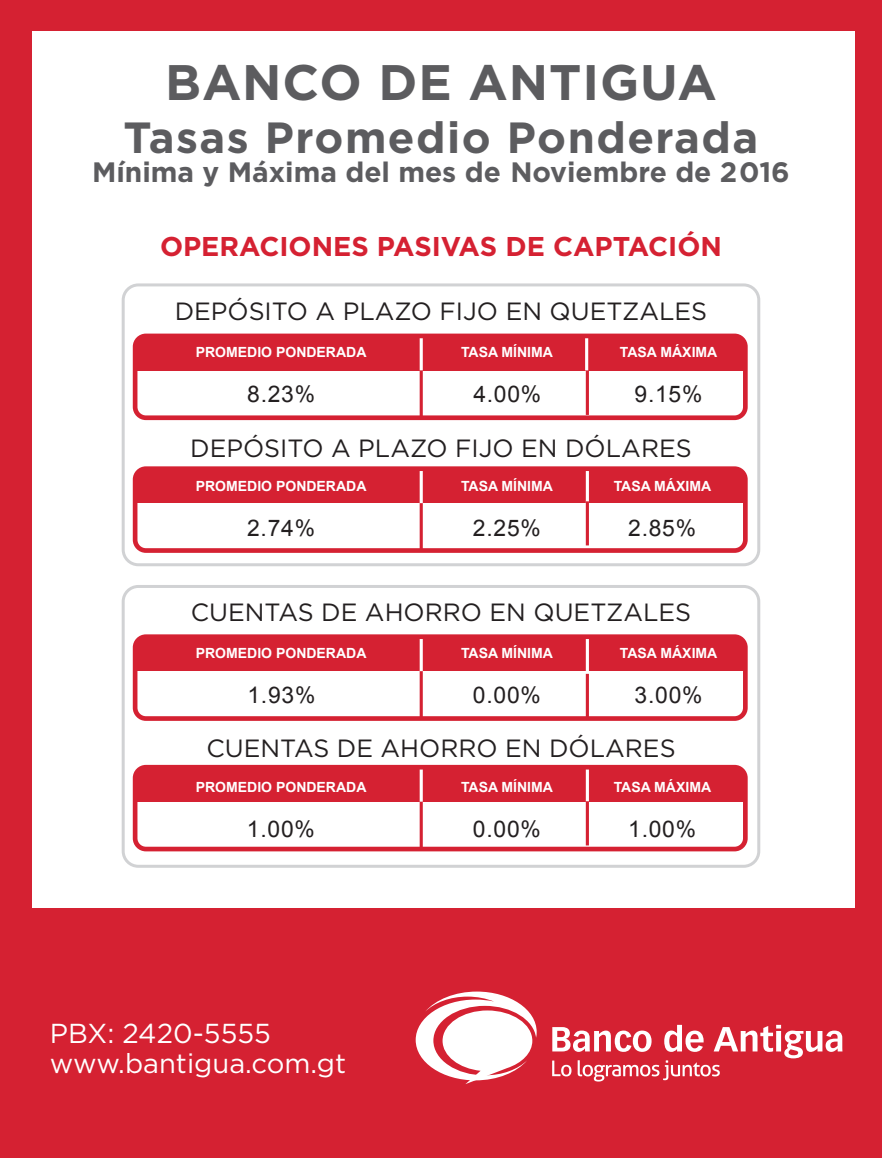
<style>
.page{position:relative;width:882px;height:1158px;background:#fff}
.page>*{position:absolute;margin:0;border:0;box-sizing:border-box;transform-origin:0 0}
.t1{font:700 49.8px "Gotham";letter-spacing:.02em;color:#5c5c5f}
.t2{font:700 43.5px "Gotham";letter-spacing:.035em;color:#5c5c5f}
.t3{font:700 27.9px "Gotham";color:#5c5c5f}
.t4{font:27.3px/30px "Gotham";color:#fff}
.t5{font:700 27.3px "Gotham";color:#d52132}
.t6{font:24.9px "Gotham";color:#231f20}
.t7{font:22.8px "Arial";letter-spacing:.035em;color:#231f20}
.t8{font:700 14.1px "Arial";color:#fff}
</style>
<div class="page">
<div style="left:0;top:0;width:881px;height:1158px;background:#d52132"></div>
<div style="left:32px;top:31px;width:822px;height:876px;background:#fff"></div>
<svg style="left:419px;top:671px;width:4px;height:44px"></svg>
<div style="left:135px;top:637px;width:610px;height:34px;background:#d52132"></div>
<svg style="left:419px;top:640px;width:4px;height:31px"></svg>
<svg style="left:585px;top:640px;width:4px;height:31px"></svg>
<div style="left:133px;top:634px;width:614px;height:87px;border:5px solid #d52132;border-radius:11px"></div>
<svg style="left:419px;top:802px;width:4px;height:43px"></svg>
<div style="left:135px;top:767px;width:610px;height:35px;background:#d52132"></div>
<svg style="left:419px;top:771px;width:4px;height:31px"></svg>
<svg style="left:585px;top:771px;width:4px;height:30px"></svg>
<div style="left:133px;top:765px;width:614px;height:86px;border:5px solid #d52132;border-radius:11px"></div>
<svg style="left:419px;top:503px;width:4px;height:44px"></svg>
<div style="left:135px;top:469px;width:610px;height:34px;background:#d52132"></div>
<svg style="left:419px;top:472px;width:4px;height:31px"></svg>
<svg style="left:585px;top:472px;width:4px;height:29px"></svg>
<div style="left:133px;top:466px;width:614px;height:87px;border:5px solid #d52132;border-radius:11px"></div>
<svg style="left:585px;top:371px;width:4px;height:43px"></svg>
<div style="left:122px;top:283px;width:638px;height:283px;border:3px solid #d1d2d4;border-radius:15px"></div>
<svg style="left:419px;top:370px;width:4px;height:44px"></svg>
<div style="left:135px;top:336px;width:610px;height:34px;background:#d52132"></div>
<svg style="left:419px;top:340px;width:4px;height:30px"></svg>
<hr style="left:585px;top:336px;width:3px;height:34px;background:#fff">
<div style="left:133px;top:334px;width:614px;height:86px;border:5px solid #d52132;border-radius:11px"></div>
<div style="left:122px;top:585px;width:638px;height:283px;border:3px solid #d1d2d4;border-radius:15px"></div>
<svg style="left:585px;top:501px;width:4px;height:44px"></svg>
<svg style="left:585px;top:674px;width:4px;height:44px"></svg>
<svg style="left:585px;top:801px;width:4px;height:44px"></svg>
<svg style="left:415px;top:991px;width:121px;height:93px"></svg>
<svg style="left:552px;top:1025px;width:290px;height:56px"></svg>
<h1 class="t1" style="left:165px;top:49px;width:553px">BANCO DE ANTIGUA</h1>
<h2 class="t2" style="left:124px;top:109px;width:636px">Tasas Promedio Ponderada</h2>
<h3 class="t3" style="left:92px;top:154px;width:699px">Mínima y Máxima del mes de Noviembre de 2016</h3>
<h3 class="t5" style="left:160px;top:229px;width:563px">OPERACIONES PASIVAS DE CAPTACIÓN</h3>
<h3 class="t6" style="left:175px;top:295px;width:534px">DEPÓSITO A PLAZO FIJO EN QUETZALES</h3>
<p class="t8" style="left:196px;top:343px;width:172px">PROMEDIO PONDERADA</p>
<p class="t8" style="left:461px;top:343px;width:93px">TASA MÍNIMA</p>
<p class="t8" style="left:620px;top:343px;width:99px">TASA MÁXIMA</p>
<h3 class="t7" style="left:247px;top:379px;width:69px">8.23%</h3>
<h3 class="t7" style="left:473px;top:379px;width:69px">4.00%</h3>
<h3 class="t7" style="left:634px;top:379px;width:69px">9.15%</h3>
<h3 class="t6" style="left:190px;top:432px;width:503px">DEPÓSITO A PLAZO FIJO EN DÓLARES</h3>
<p class="t8" style="left:196px;top:477px;width:172px">PROMEDIO PONDERADA</p>
<p class="t8" style="left:461px;top:477px;width:93px">TASA MÍNIMA</p>
<p class="t8" style="left:613px;top:477px;width:99px">TASA MÁXIMA</p>
<h3 class="t7" style="left:247px;top:513px;width:69px">2.74%</h3>
<h3 class="t7" style="left:473px;top:513px;width:69px">2.25%</h3>
<h3 class="t7" style="left:628px;top:513px;width:69px">2.85%</h3>
<h3 class="t6" style="left:191px;top:596px;width:502px">CUENTAS DE AHORRO EN QUETZALES</h3>
<p class="t8" style="left:196px;top:644px;width:172px">PROMEDIO PONDERADA</p>
<p class="t8" style="left:461px;top:644px;width:93px">TASA MÍNIMA</p>
<p class="t8" style="left:620px;top:644px;width:99px">TASA MÁXIMA</p>
<h3 class="t7" style="left:247px;top:680px;width:69px">1.93%</h3>
<h3 class="t7" style="left:473px;top:680px;width:69px">0.00%</h3>
<h3 class="t7" style="left:634px;top:680px;width:69px">3.00%</h3>
<h3 class="t6" style="left:206px;top:732px;width:470px">CUENTAS DE AHORRO EN DÓLARES</h3>
<p class="t8" style="left:196px;top:778px;width:172px">PROMEDIO PONDERADA</p>
<p class="t8" style="left:461px;top:778px;width:93px">TASA MÍNIMA</p>
<p class="t8" style="left:613px;top:778px;width:99px">TASA MÁXIMA</p>
<h3 class="t7" style="left:473px;top:814px;width:69px">0.00%</h3>
<h3 class="t7" style="left:628px;top:814px;width:69px">1.00%</h3>
<h3 class="t7" style="left:247px;top:814px;width:69px">1.00%</h3>
<h3 class="t4" style="left:50px;top:1018px;width:298px">PBX: 2420-5555 www.bantigua.com.gt</h3>
</div>
